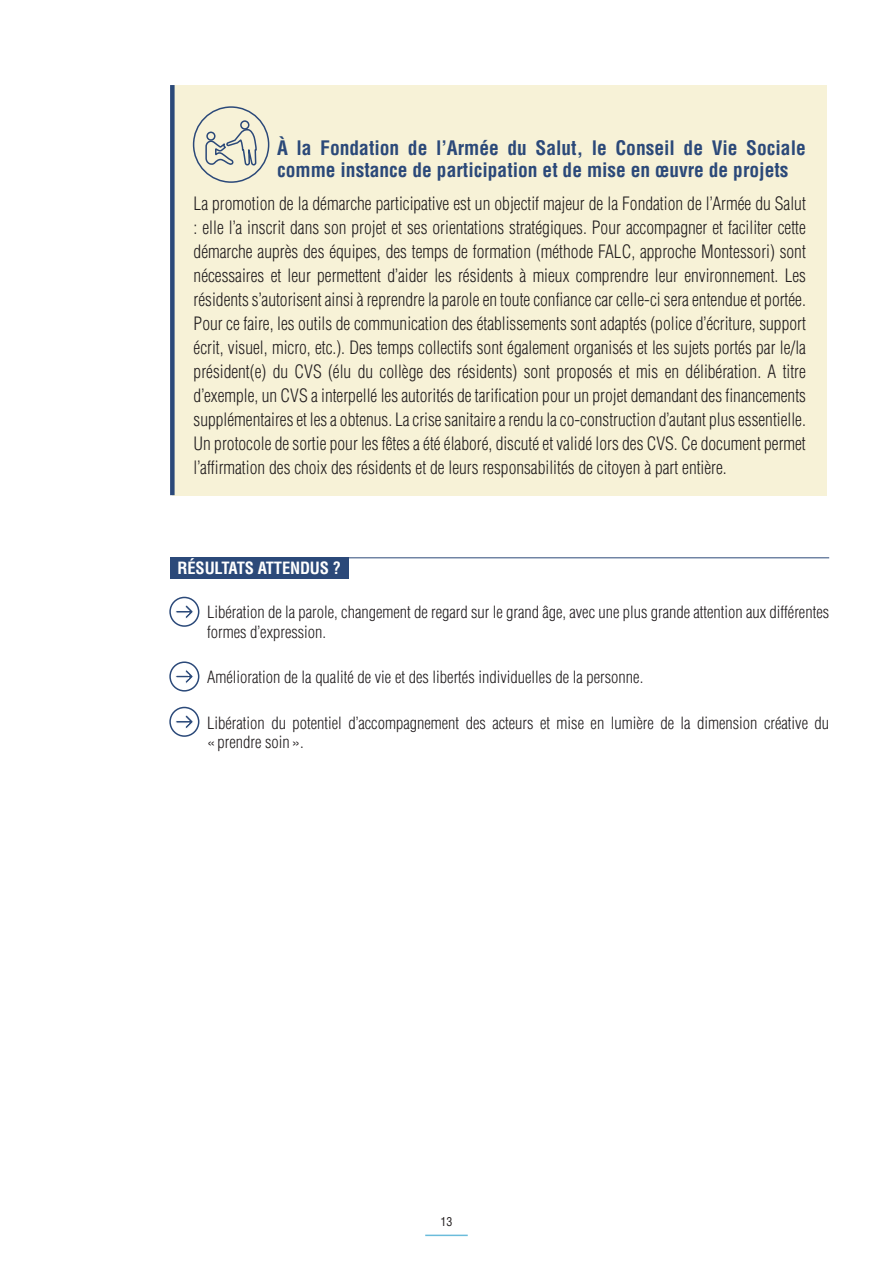
<style>
.page{position:relative;width:893px;height:1263px;background:#fff}
.page>*{position:absolute;margin:0;border:0;box-sizing:border-box;transform-origin:0 0}
.t1{font:700 condensed 19.5px/22.5px "Helvetica LT Std";color:#2b4979}
.t2{font:300 condensed 18px/24px "Helvetica LT Std";color:#231f20;text-align:justify}
.t3{font:300 condensed 16.5px/19.5px "Helvetica LT Std";color:#231f20}
.t4{font:700 condensed 16.5px "Helvetica LT Std";letter-spacing:-.01em;color:#fff}
.t5{font:condensed 12px "Helvetica LT Std";color:#231f20}
</style>
<div class="page">
<hr style="left:425px;top:1234px;width:43px;height:2px;background:#6bbcdb">
<hr style="left:170px;top:557px;width:659px;height:1px;background:#2b4979">
<div style="left:172px;top:85px;width:655px;height:410px;background:#f7f2d7"></div>
<div style="left:170px;top:85px;width:5px;height:410px;background:#2b4979"></div>
<div style="left:193px;top:106px;width:76px;height:77px;border:2px solid #2b4979;border-radius:50%"></div>
<svg style="left:205px;top:128px;width:52px;height:38px"></svg>
<div style="left:240px;top:120px;width:9px;height:10px;border:2px solid #2b4979;border-radius:50%"></div>
<div style="left:170px;top:557px;width:179px;height:22px;background:#2b4979"></div>
<svg style="left:170px;top:597px;width:29px;height:29px"></svg>
<div style="left:169px;top:597px;width:30px;height:30px;border:2px solid #2b4979;border-radius:50%"></div>
<svg style="left:175px;top:604px;width:19px;height:15px"></svg>
<svg style="left:170px;top:662px;width:29px;height:29px"></svg>
<div style="left:169px;top:661px;width:30px;height:30px;border:2px solid #2b4979;border-radius:50%"></div>
<svg style="left:175px;top:669px;width:19px;height:15px"></svg>
<svg style="left:170px;top:707px;width:29px;height:29px"></svg>
<div style="left:169px;top:707px;width:30px;height:30px;border:2px solid #2b4979;border-radius:50%"></div>
<svg style="left:175px;top:714px;width:19px;height:15px"></svg>
<p class="t1" style="left:277px;top:136px;width:530px">À la Fondation de l’Armée du Salut, le Conseil de Vie Sociale comme instance de participation et de mise en œuvre de projets</p>
<p class="t2" style="left:194px;top:191px;width:614px">La promotion de la démarche participative est un objectif majeur de la Fondation de l’Armée du Salut : elle l’a inscrit dans son projet et ses orientations stratégiques. Pour accompagner et faciliter cette démarche auprès des équipes, des temps de formation (méthode FALC, approche Montessori) sont nécessaires et leur permettent d’aider les résidents à mieux comprendre leur environnement. Les résidents s’autorisent ainsi à reprendre la parole en toute confiance car celle-ci sera entendue et portée.<br>Pour ce faire, les outils de communication des établissements sont adaptés (police d’écriture, support écrit, visuel, micro, etc.). Des temps collectifs sont également organisés et les sujets portés par le/la président(e) du CVS (élu du collège des résidents) sont proposés et mis en délibération. A titre d’exemple, un CVS a interpellé les autorités de tarification pour un projet demandant des financements supplémentaires et les a obtenus. La crise sanitaire a rendu la co-construction d’autant plus essentielle.<br>Un protocole de sortie pour les fêtes a été élaboré, discuté et validé lors des CVS. Ce document permet l’affirmation des choix des résidents et de leurs responsabilités de citoyen à part entière.</p>
<p class="t4" style="left:178px;top:557px;width:165px">RÉSULTATS ATTENDUS ?</p>
<p class="t3" style="left:207px;top:603px;width:623px">Libération de la parole, changement de regard sur le grand âge, avec une plus grande attention aux différentes formes d’expression.</p>
<p class="t3" style="left:207px;top:667px;width:438px">Amélioration de la qualité de vie et des libertés individuelles de la personne.</p>
<p class="t3" style="left:207px;top:713px;width:623px">Libération du potentiel d’accompagnement des acteurs et mise en lumière de la dimension créative du « prendre soin ».</p>
<p class="t5" style="left:440px;top:1214px;width:13px">13</p>
</div>
